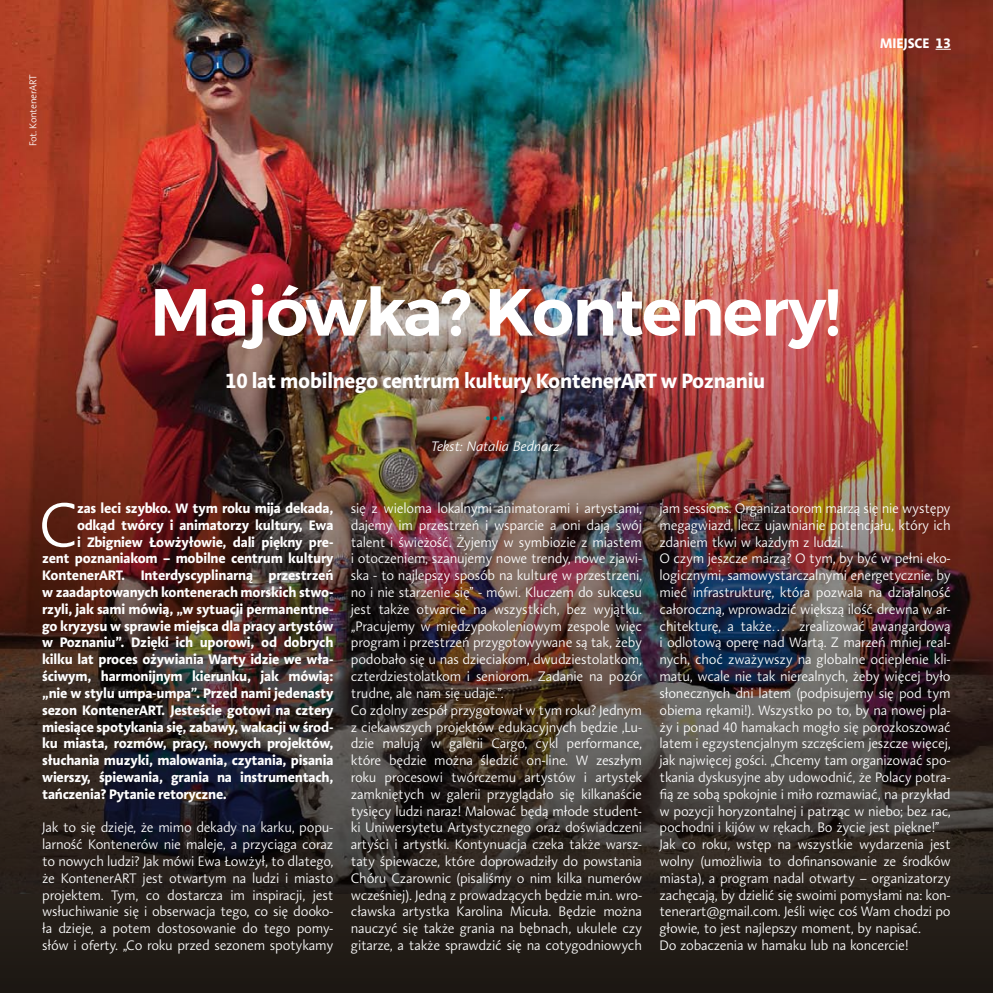
<style>
.page{position:relative;width:993px;height:993px;background:#fff}
.page>*{position:absolute;margin:0;border:0;box-sizing:border-box;transform-origin:0 0}
.t1{font:600 66.5px "Montserrat";letter-spacing:-.025em;color:#fff}
.t2{font:300 63.35px "Aroma No 2 LT Pro";color:#fff}
.t3{font:700 21px "Aroma No 2 LT Pro";letter-spacing:-.015em;color:#fff}
.t4{font:700 21px "Aroma No 2 LT Pro";color:#008789}
.t5{font:300 14px/16.8px "Aroma No 2 LT Pro";letter-spacing:-.015em;color:#fff}
.t6{font:700 14px "Aroma No 2 LT Pro";letter-spacing:-.015em;color:#fff}
.t7{font:italic 300 14px "Aroma No 2 LT Pro";color:#fff}
.t8{font:300 10.15px "Aroma No 2 LT Pro";letter-spacing:-.03em;color:#fff}
</style>
<div class="page">
<img style="left:0;top:0;width:992px;height:184px">
<img style="left:0;top:184px;width:992px;height:808px">
<svg style="left:935px;top:49px;width:15px;height:1px"></svg>
<p class="t8" style="left:27px;top:146px;width:73px;rotate:-90deg">Fot. KontenerART</p>
<p class="t6" style="left:879px;top:34px;width:72px">MIEJSCE 13</p>
<h1 class="t1" style="left:150px;top:271px;width:691px">Majówka? Kontenery!</h1>
<h3 class="t3" style="left:225px;top:367px;width:541px">10 lat mobilnego centrum kultury KontenerART w Poznaniu</h3>
<h3 class="t4" style="left:484px;top:398px;width:23px">…</h3>
<p class="t7" style="left:431px;top:437px;width:130px">Tekst: Natalia Bednarz</p>
<h2 class="t2" style="left:39px;top:484px;width:41px">C</h2>
<p class="t6" style="left:77px;top:498px;width:258px">zas leci szybko. W tym roku mija dekada,</p>
<p class="t6" style="left:77px;top:515px;width:258px">odkąd twórcy i animatorzy kultury, Ewa</p>
<p class="t6" style="left:77px;top:532px;width:258px">i Zbigniew Łowżyłowie, dali piękny pre-</p>
<p class="t6" style="left:42px;top:549px;width:293px">zent poznaniakom – mobilne centrum kultury</p>
<p class="t6" style="left:42px;top:565px;width:293px">KontenerART. Interdyscyplinarną przestrzeń</p>
<p class="t6" style="left:42px;top:582px;width:293px">w zaadaptowanych kontenerach morskich stwo-</p>
<p class="t6" style="left:42px;top:599px;width:293px">rzyli, jak sami mówią, „w sytuacji permanentne-</p>
<p class="t6" style="left:42px;top:616px;width:293px">go kryzysu w sprawie miejsca dla pracy artystów</p>
<p class="t6" style="left:42px;top:633px;width:293px">w Poznaniu”. Dzięki ich uporowi, od dobrych</p>
<p class="t6" style="left:42px;top:649px;width:293px">kilku lat proces ożywiania Warty idzie we wła-</p>
<p class="t6" style="left:42px;top:666px;width:293px">ściwym, harmonijnym kierunku, jak mówią:</p>
<p class="t6" style="left:42px;top:683px;width:293px">„nie w stylu umpa-umpa”. Przed nami jedenasty</p>
<p class="t6" style="left:42px;top:700px;width:293px">sezon KontenerART. Jesteście gotowi na cztery</p>
<p class="t6" style="left:42px;top:717px;width:293px">miesiące spotykania się, zabawy, wakacji w środ-</p>
<p class="t6" style="left:42px;top:733px;width:293px">ku miasta, rozmów, pracy, nowych projektów,</p>
<p class="t6" style="left:42px;top:750px;width:293px">słuchania muzyki, malowania, czytania, pisania</p>
<p class="t6" style="left:42px;top:767px;width:293px">wierszy, śpiewania, grania na instrumentach,</p>
<p class="t6" style="left:42px;top:784px;width:186px">tańczenia? Pytanie retoryczne.</p>
<p class="t5" style="left:42px;top:818px;width:293px;text-align:justify">Jak to się dzieje, że mimo dekady na karku, popu&shy;larność Kontenerów nie maleje, a przyciąga coraz to nowych ludzi? Jak mówi Ewa Łowżył, to dlatego, że KontenerART jest otwartym na ludzi i miasto projektem. Tym, co dostarcza im inspiracji, jest wsłuchiwanie się i obserwacja tego, co się dooko&shy;ła dzieje, a potem dostosowanie do tego pomy&shy;słów i oferty. „Co roku przed sezonem spotykamy</p>
<p class="t5" style="left:351px;top:499px;width:293px">się z wieloma lokalnymi animatorami i artystami, dajemy im przestrzeń i wsparcie a oni dają swój talent i świeżość. Żyjemy w symbiozie z miastem i otoczeniem, szanujemy nowe trendy, nowe zjawi&shy;ska - to najlepszy sposób na kulturę w przestrzeni, no i nie starzenie się” - mówi. Kluczem do sukcesu jest także otwarcie na wszystkich, bez wyjątku. „Pracujemy w międzypokoleniowym zespole więc program i przestrzeń przygotowywane są tak, żeby podobało się u nas dzieciakom, dwudziestolatkom, czterdziestolatkom i seniorom. Zadanie na pozór trudne, ale nam się udaje.”.<br>Co zdolny zespół przygotował w tym roku? Jednym z ciekawszych projektów edukacyjnych będzie ‚Lu&shy;dzie malują’ w galerii Cargo, cykl performance, które będzie można śledzić on-line. W zeszłym roku procesowi twórczemu artystów i artystek zamkniętych w galerii przyglądało się kilkanaście tysięcy ludzi naraz! Malować będą młode student&shy;ki Uniwersytetu Artystycznego oraz doświadczeni artyści i artystki. Kontynuacja czeka także warsz&shy;taty śpiewacze, które doprowadziły do powstania Chóru Czarownic (pisaliśmy o nim kilka numerów wcześniej). Jedną z prowadzących będzie m.in. wro&shy;cławska artystka Karolina Micuła. Będzie można nauczyć się także grania na bębnach, ukulele czy gitarze, a także sprawdzić się na cotygodniowych</p>
<p class="t5" style="left:659px;top:499px;width:293px">jam sessions. Organizatorom marzą się nie występy megagwiazd, lecz ujawnianie potencjału, który ich zdaniem tkwi w każdym z ludzi.<br>O czym jeszcze marzą? O tym, by być w pełni eko&shy;logicznymi, samowystarczalnymi energetycznie, by mieć infrastrukturę, która pozwala na działalność całoroczną, wprowadzić większą ilość drewna w ar&shy;chitekturę, a także… zrealizować awangardową i odlotową operę nad Wartą. Z marzeń mniej real&shy;nych, choć zważywszy na globalne ocieplenie kli&shy;matu, wcale nie tak nierealnych, żeby więcej było słonecznych dni latem (podpisujemy się pod tym obiema rękami!). Wszystko po to, by na nowej pla&shy;ży i ponad 40 hamakach mogło się porozkoszować latem i egzystencjalnym szczęściem jeszcze więcej, jak najwięcej gości. „Chcemy tam organizować spo&shy;tkania dyskusyjne aby udowodnić, że Polacy potra&shy;fią ze sobą spokojnie i miło rozmawiać, na przykład w pozycji horyzontalnej i patrząc w niebo; bez rac, pochodni i kijów w rękach. Bo życie jest piękne!” Jak co roku, wstęp na wszystkie wydarzenia jest wolny (umożliwia to dofinansowanie ze środków miasta), a program nadal otwarty – organizatorzy zachęcają, by dzielić się swoimi pomysłami na: kon&shy;tenerart@gmail.com. Jeśli więc coś Wam chodzi po głowie, to jest najlepszy moment, by napisać.<br>Do zobaczenia w hamaku lub na koncercie!</p>
</div>
